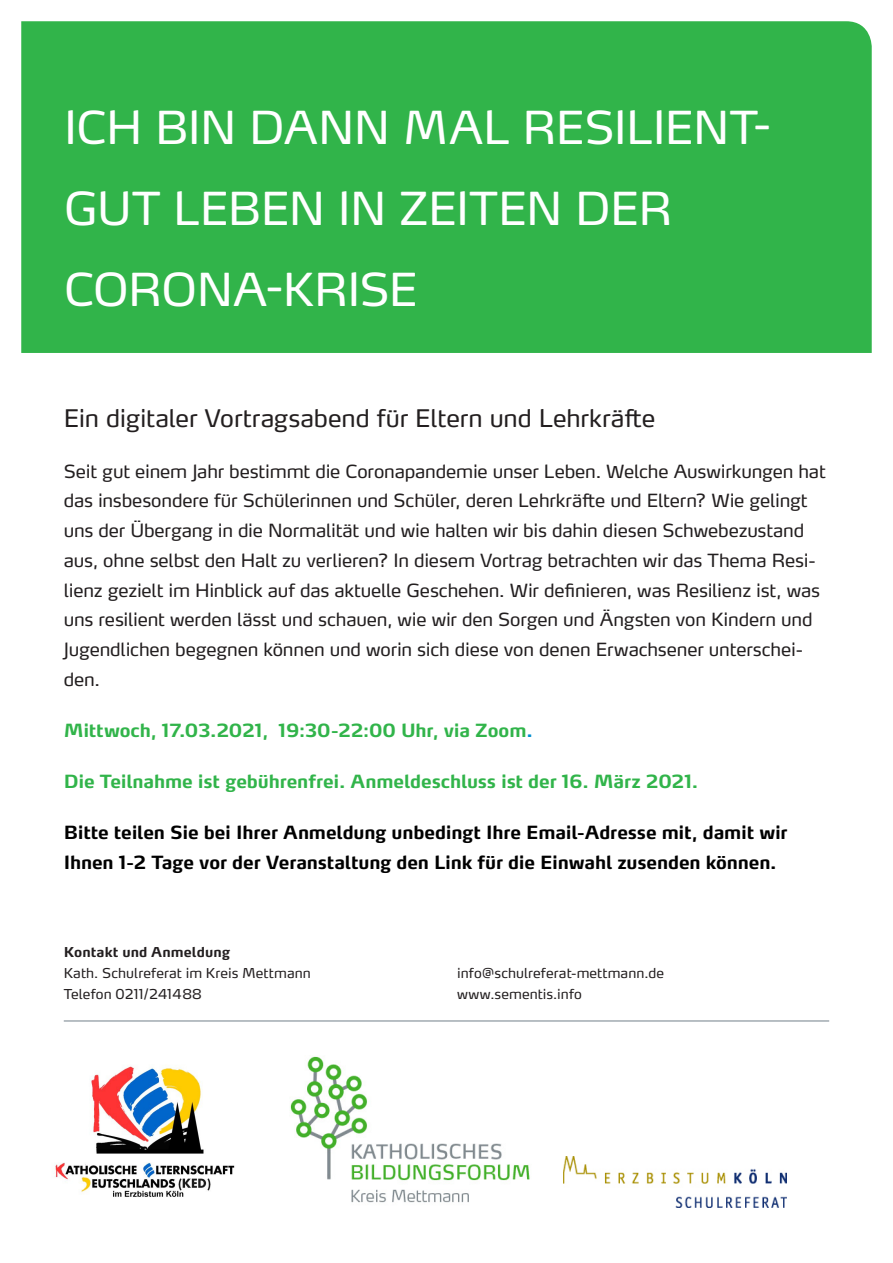
<style>
.page{position:relative;width:893px;height:1263px;background:#fff}
.page>*{position:absolute;margin:0;border:0;box-sizing:border-box;transform-origin:0 0}
._01_Headline_1_Ordnu{font:45px/81px "Max OT";letter-spacing:-.01em;color:#fff}
._01_Headline_2_Ordnu{font:24px "Max OT";letter-spacing:-.005em;color:#231f20}
._03_Grundtext_12pt_5{font:18px/29.7px "Max OT";letter-spacing:-.01em;color:#231f20}
._03_Grundtext_12pt_5-2{font:700 18px/29.7px "Max OT";letter-spacing:-.01em;color:#000}
._03_Grundtext_12pt_5-3{font:700 18px "Max OT";letter-spacing:-.01em;color:#31b44a}
._04_Adressabbinder_K{font:13.5px/21.3px "Max OT";letter-spacing:.005em;color:#231f20}
._04_Adressabbinder_K-2{font:700 13.5px "Max OT";letter-spacing:.005em;color:#231f20}
.s1{color:#008ecf}
</style>
<div class="page">
<div style="left:21px;top:21px;width:851px;height:332px;background:#31b44a"></div>
<hr style="left:64px;top:1020px;width:765px;height:1px;background:#727f8a">
<img style="left:290px;top:1056px;width:240px;height:147px">
<img style="left:564px;top:1156px;width:222px;height:51px">
<img style="left:55px;top:1066px;width:180px;height:131px">
<p class="_01_Headline_1_Ordnu" style="left:64px;top:87px;width:709px">ICH BIN DANN MAL RESILIENT-<br>GUT LEBEN IN ZEITEN DER</p>
<p class="_01_Headline_1_Ordnu" style="left:64px;top:249px;width:355px">CORONA-KRISE</p>
<p class="_01_Headline_2_Ordnu" style="left:64px;top:402px;width:593px">Ein digitaler Vortragsabend für Eltern und Lehrkräfte</p>
<p class="_03_Grundtext_12pt_5" style="left:64px;top:456px;width:763px">Seit gut einem Jahr bestimmt die Coronapandemie unser Leben. Welche Auswirkungen hat das insbesondere für Schülerinnen und Schüler, deren Lehrkräfte und Eltern? Wie gelingt uns der Übergang in die Normalität und wie halten wir bis dahin diesen Schwebezustand aus, ohne selbst den Halt zu verlieren? In diesem Vortrag betrachten wir das Thema Resi&shy;lienz gezielt im Hinblick auf das aktuelle Geschehen. Wir definieren, was Resilienz ist, was uns resilient werden lässt und schauen, wie wir den Sorgen und Ängsten von Kindern und Jugendlichen begegnen können und worin sich diese von denen Erwachsener unterschei&shy;den.</p>
<p class="_03_Grundtext_12pt_5-3" style="left:64px;top:718px;width:470px">Mittwoch, 17.03.2021, 19:30-22:00 Uhr, via Zoom<span class="s1">.</span></p>
<p class="_03_Grundtext_12pt_5-3" style="left:64px;top:769px;width:636px">Die Teilnahme ist gebührenfrei. Anmeldeschluss ist der 16. März 2021.</p>
<p class="_03_Grundtext_12pt_5-2" style="left:64px;top:817px;width:725px">Bitte teilen Sie bei Ihrer Anmeldung unbedingt Ihre Email-Adresse mit, damit wir<br>Ihnen 1-2 Tage vor der Veranstaltung den Link für die Einwahl zusenden können.</p>
<p class="_04_Adressabbinder_K-2" style="left:64px;top:943px;width:168px">Kontakt und Anmeldung</p>
<p class="_04_Adressabbinder_K" style="left:64px;top:962px;width:248px">Kath. Schulreferat im Kreis Mettmann<br>Telefon 0211/241488</p>
<p class="_04_Adressabbinder_K" style="left:457px;top:962px;width:208px">info@schulreferat-mettmann.de www.sementis.info</p>
</div>
